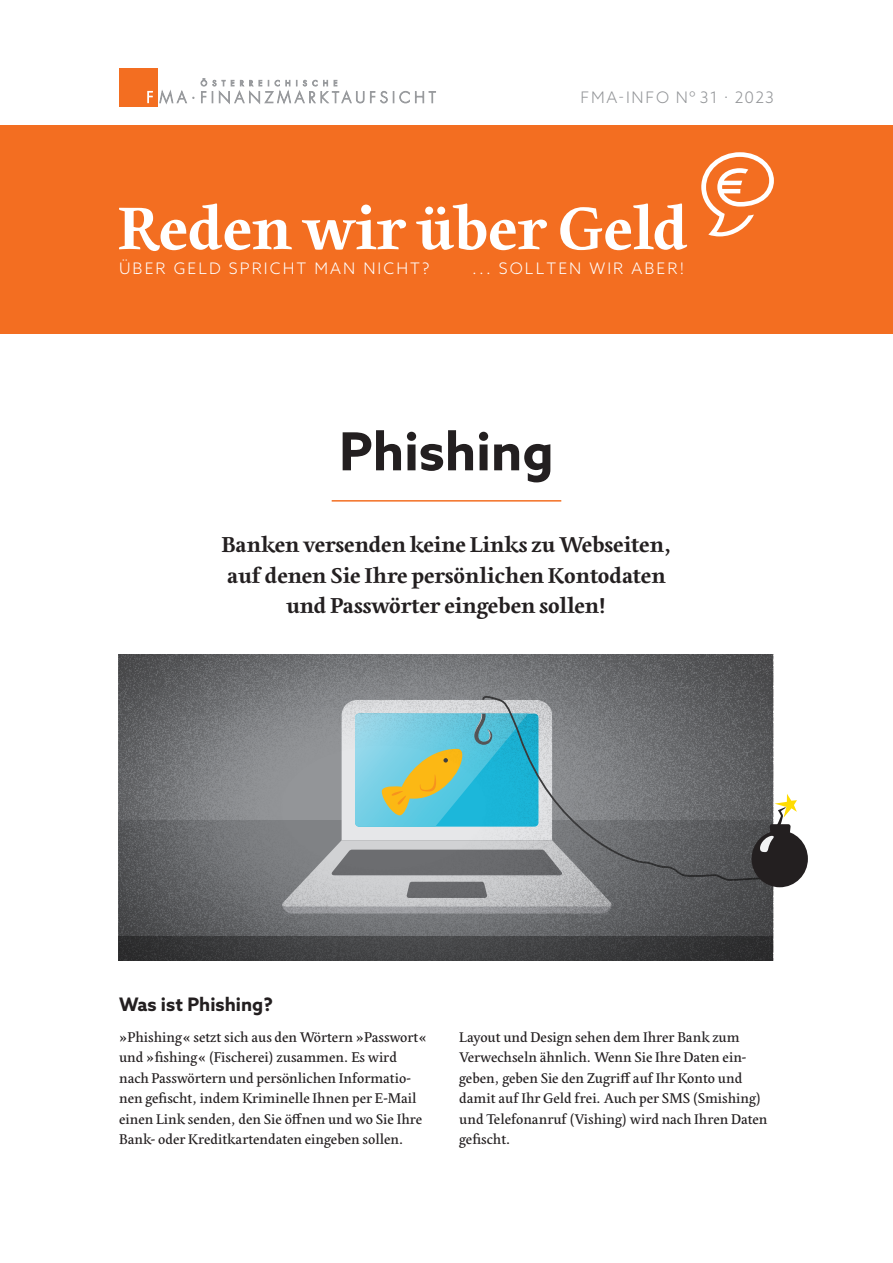
<style>
.page{position:relative;width:893px;height:1263px;background:#fff}
.page>*{position:absolute;margin:0;border:0;box-sizing:border-box;transform-origin:0 0}
.t1{font:700 62.7px "Edita";color:#fff}
.t2{font:700 52.5px "Azo Sans";color:#231f20}
.t3{font:700 22.5px/30.6px "Edita";color:#231f20;text-align:center}
.t4{font:700 18.6px "Azo Sans";color:#231f20}
.t5{font:300 15.9px "Azo Sans";letter-spacing:.13em;color:#fff}
.t6{font:300 15.9px "Azo Sans";letter-spacing:.09em;color:#939598}
.t7{font:14.7px/20.4px "Edita";color:#231f20}
</style>
<div class="page">
<div style="left:119px;top:69px;width:38px;height:38px;background:#f36e21"></div>
<svg style="left:147px;top:91px;width:6px;height:12px"></svg>
<svg style="left:159px;top:90px;width:28px;height:14px"></svg>
<svg style="left:370px;top:91px;width:66px;height:12px"></svg>
<svg style="left:201px;top:78px;width:163px;height:26px"></svg>
<div style="left:0;top:125px;width:893px;height:209px;background:#f36e21"></div>
<svg style="left:701px;top:152px;width:73px;height:84px"></svg>
<hr style="left:332px;top:500px;width:229px;height:2px;background:#f36e21">
<svg style="left:118px;top:654px;width:655px;height:306px;background:#727d80"></svg>
<div style="left:751px;top:830px;width:57px;height:57px;background:#231f20;border-radius:50%"></div>
<svg style="left:760px;top:794px;width:37px;height:58px"></svg>
<p class="t6" style="left:581px;top:87px;width:195px">FMA-INFO Nº 31 · 2023</p>
<h1 class="t1" style="left:118px;top:193px;width:572px">Reden wir über Geld</h1>
<p class="t5" style="left:119px;top:258px;width:312px">ÜBER GELD SPRICHT MAN NICHT?</p>
<p class="t5" style="left:472px;top:258px;width:214px">... SOLLTEN WIR ABER!</p>
<h2 class="t2" style="left:339px;top:417px;width:216px">Phishing</h2>
<h3 class="t3" style="left:221px;top:530px;width:452px">Banken versenden keine Links zu Webseiten, auf denen Sie Ihre persönlichen Kontodaten und Passwörter eingeben sollen!</h3>
<p class="t4" style="left:119px;top:992px;width:155px">Was ist Phishing?</p>
<p class="t7" style="left:119px;top:1027px;width:309px">»Phishing« setzt sich aus den Wörtern »Passwort« und »fishing« (Fischerei) zusammen. Es wird nach Passwörtern und persönlichen Informatio&shy;nen gefischt, indem Kriminelle Ihnen per E-Mail einen Link senden, den Sie öffnen und wo Sie Ihre Bank- oder Kreditkartendaten eingeben sollen.</p>
<p class="t7" style="left:459px;top:1027px;width:310px">Layout und Design sehen dem Ihrer Bank zum Verwechseln ähnlich. Wenn Sie Ihre Daten ein&shy;geben, geben Sie den Zugriff auf Ihr Konto und damit auf Ihr Geld frei. Auch per SMS (Smishing) und Telefonanruf (Vishing) wird nach Ihren Daten gefischt.</p>
</div>
